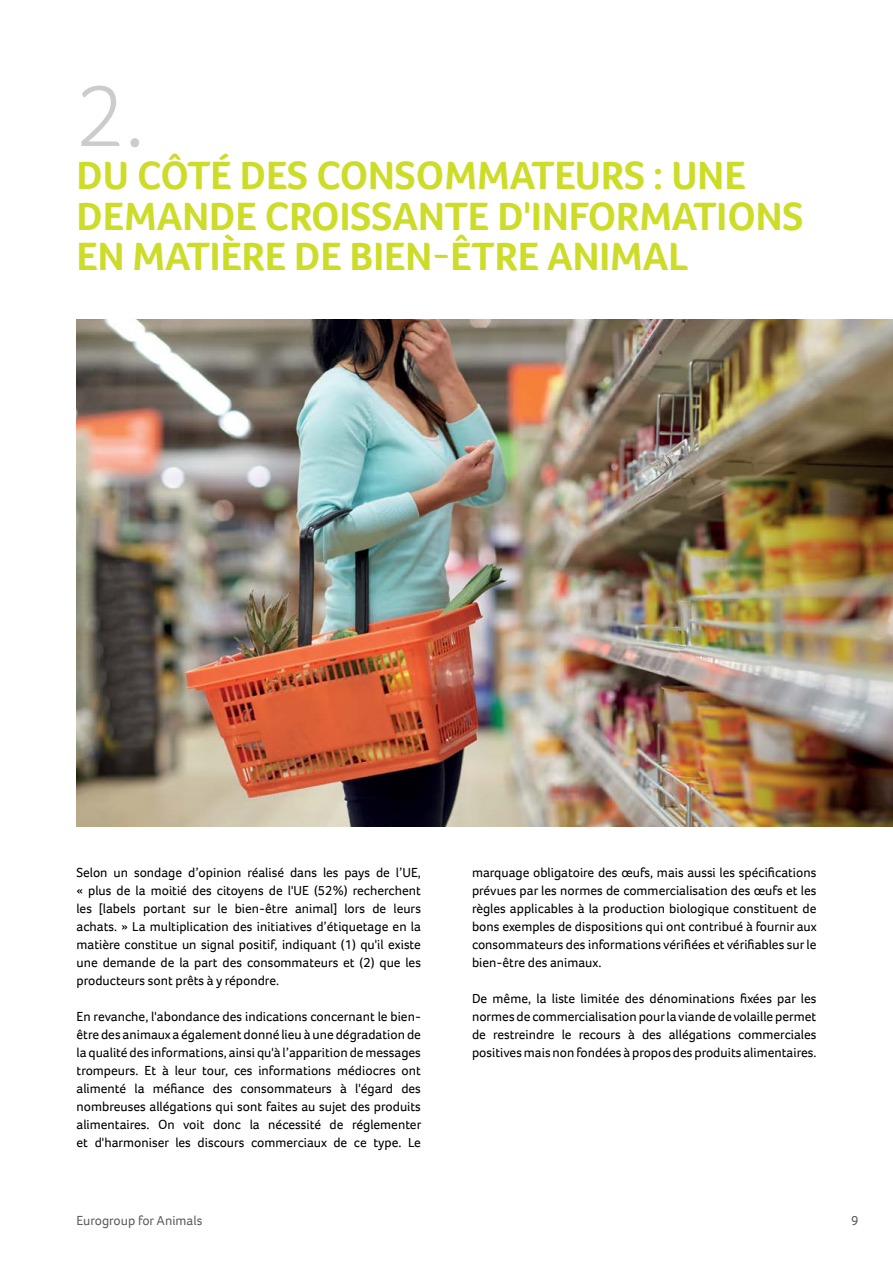
<style>
.page{position:relative;width:893px;height:1263px;background:#fff}
.page>*{position:absolute;margin:0;border:0;box-sizing:border-box;transform-origin:0 0}
.t1{font:300 90px "Foco";color:#cdcccd}
.t2{font:700 40.5px/40.5px "Foco";color:#cddc29}
.t3{font:13.5px/18px "Foco";color:#000;text-align:justify}
.t4{font:13.5px "Foco";color:#5d6162}
</style>
<div class="page">
<img style="left:77px;top:319px;width:816px;height:507px">
<h1 class="t1" style="left:77px;top:56px;width:70px">2.</h1>
<h2 class="t2" style="left:77px;top:155px;width:729px">DU CÔTÉ DES CONSOMMATEURS : UNE<br>DEMANDE CROISSANTE D'INFORMATIONS<br>EN MATIÈRE DE BIEN-ÊTRE ANIMAL</h2>
<p class="t3" style="left:77px;top:863px;width:346px">Selon un sondage d’opinion réalisé dans les pays de l’UE, « plus de la moitié des citoyens de l'UE (52%) recherchent les [labels portant sur le bien-être animal] lors de leurs achats. » La multiplication des initiatives d’étiquetage en la matière constitue un signal positif, indiquant (1) qu'il existe une demande de la part des consommateurs et (2) que les producteurs sont prêts à y répondre.</p>
<p class="t3" style="left:77px;top:1007px;width:346px">En revanche, l'abondance des indications concernant le bien&shy;être des animaux a également donné lieu à une dégradation de la qualité des informations, ainsi qu'à l’apparition de messages trompeurs. Et à leur tour, ces informations médiocres ont alimenté la méfiance des consommateurs à l'égard des nombreuses allégations qui sont faites au sujet des produits alimentaires. On voit donc la nécessité de réglementer et d'harmoniser les discours commerciaux de ce type. Le</p>
<p class="t3" style="left:472px;top:863px;width:346px">marquage obligatoire des œufs, mais aussi les spécifications prévues par les normes de commercialisation des œufs et les règles applicables à la production biologique constituent de bons exemples de dispositions qui ont contribué à fournir aux consommateurs des informations vérifiées et vérifiables sur le bien-être des animaux.</p>
<p class="t3" style="left:472px;top:989px;width:346px">De même, la liste limitée des dénominations fixées par les normes de commercialisation pour la viande de volaille permet de restreindre le recours à des allégations commerciales positives mais non fondées à propos des produits alimentaires.</p>
<p class="t4" style="left:77px;top:1212px;width:127px">Eurogroup for Animals</p>
<p class="t4" style="left:851px;top:1212px;width:9px">9</p>
</div>
